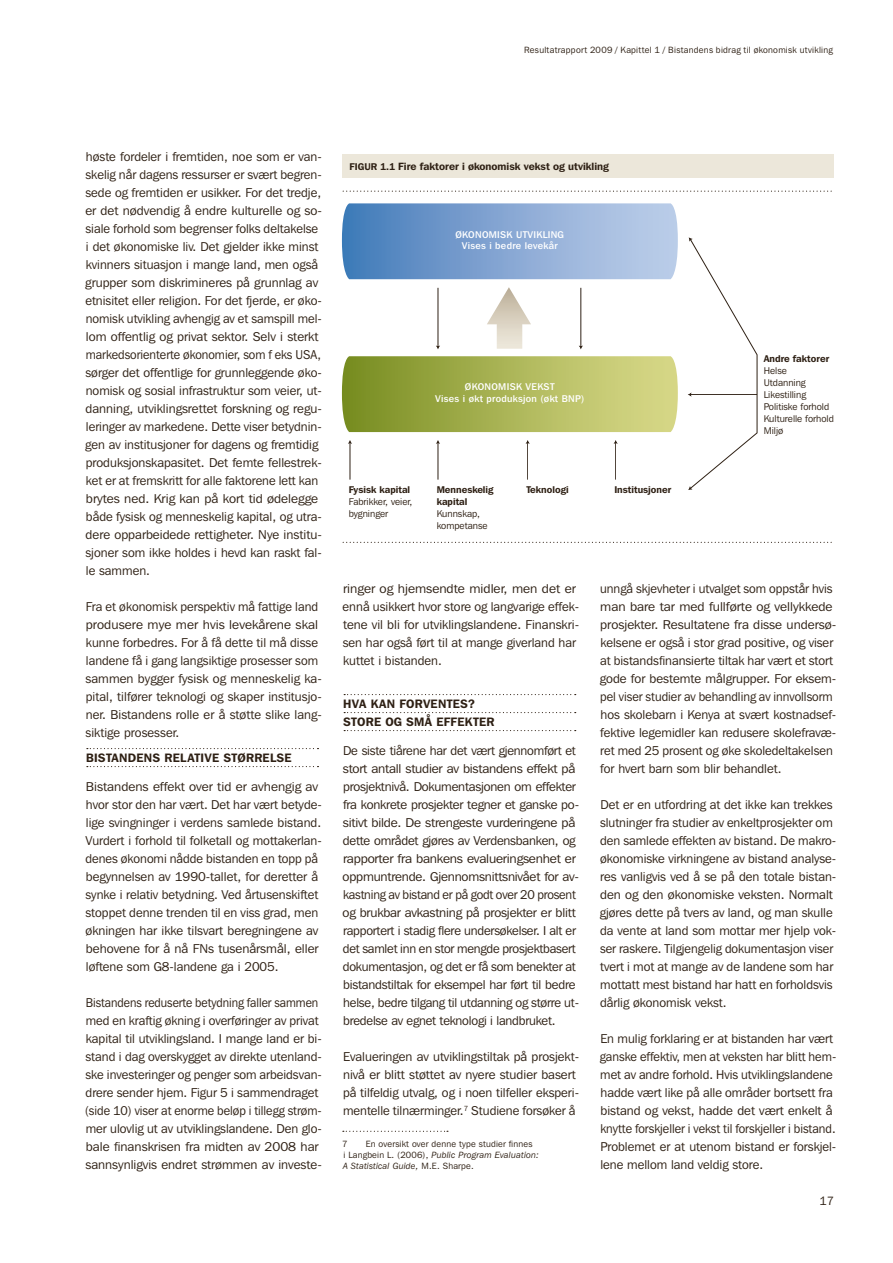
<style>
.page{position:relative;width:893px;height:1263px;background:#fff}
.page>*{position:absolute;margin:0;border:0;box-sizing:border-box;transform-origin:0 0}
.t1{font:12.75px/18px "Franklin Gothic IT Cby BT";color:#2e2014}
.t2{font:12.75px/18px "Franklin Gothic IT Cby BT";color:#2e2014;scale:1.05 1}
.t3{font:12.75px/18px "Franklin Gothic IT Cby BT";color:#2e2014;scale:.93 1}
.t4{font:12.75px/18px "Franklin Gothic IT Cby BT";color:#2e2014;scale:1.06 1}
.t5{font:600 12.15px "Franklin Gothic IT Cby BT";letter-spacing:.02em;color:#2e2014}
.t6{font:12px "Franklin Gothic IT Cby BT";color:#2e2014}
.t7{font:600 10.5px "Franklin Gothic IT Cby BT";color:#2e2014}
.t8{font:9.75px/12px "Franklin Gothic IT Cby BT";color:#2e2014}
.t9{font:500 9.75px/11.7px "Franklin Gothic IT Cby BT";letter-spacing:.03em;color:#fff;text-align:center}
.t10{font:600 9.75px/12px "Franklin Gothic IT Cby BT";color:#2e2014}
.t11{font:9px/11.2px "Franklin Gothic IT Cby BT";letter-spacing:.025em;color:#2e2014}
.s1{font-size:9.75px}
.s2{font-style:italic}
</style>
<div class="page">
<svg style="left:87px;top:748px;width:231px;height:1px"></svg>
<svg style="left:87px;top:766px;width:231px;height:1px"></svg>
<svg style="left:344px;top:694px;width:232px;height:1px"></svg>
<svg style="left:344px;top:712px;width:232px;height:1px"></svg>
<svg style="left:344px;top:730px;width:232px;height:1px"></svg>
<svg style="left:343px;top:1131px;width:105px;height:1px"></svg>
<hr style="left:438px;top:443px;width:1px;height:37px;background:#2e2014">
<svg style="left:436px;top:440px;width:4px;height:4px"></svg>
<hr style="left:615px;top:443px;width:1px;height:37px;background:#2e2014">
<svg style="left:613px;top:440px;width:5px;height:4px"></svg>
<hr style="left:527px;top:443px;width:1px;height:37px;background:#2e2014">
<svg style="left:525px;top:440px;width:5px;height:4px"></svg>
<hr style="left:350px;top:443px;width:1px;height:37px;background:#2e2014">
<svg style="left:348px;top:440px;width:4px;height:4px"></svg>
<svg style="left:343px;top:542px;width:489px;height:1px"></svg>
<svg style="left:343px;top:191px;width:489px;height:1px"></svg>
<div style="left:342px;top:155px;width:491px;height:23px;background:#ece7da"></div>
<svg style="left:342px;top:356px;width:336px;height:76px;background:#abb559"></svg>
<svg style="left:342px;top:203px;width:336px;height:76px;background:#86a7d3"></svg>
<hr style="left:581px;top:288px;width:1px;height:59px;background:#2e2014">
<hr style="left:438px;top:288px;width:1px;height:59px;background:#2e2014">
<svg style="left:487px;top:287px;width:44px;height:62px"></svg>
<svg style="left:688px;top:237px;width:69px;height:253px"></svg>
<p class="t11" style="left:524px;top:44px;width:310px">Resultatrapport 2009 / Kapittel 1 / Bistandens bidrag til økonomisk utvikling</p>
<p class="t1" style="left:85px;top:148px;width:238px">høste fordeler i fremtiden, noe som er van&shy;skelig når dagens ressurser er svært begren&shy;sede og fremtiden er usikker. For det tredje, er det nødvendig å endre kulturelle og so&shy;siale forhold som begrenser folks deltakelse i det økonomiske liv. Det gjelder ikke minst kvinners situasjon i mange land, men også grupper som diskrimineres på grunnlag av etnisitet eller religion. For det fjerde, er øko&shy;nomisk utvikling avhengig av et samspill mel&shy;lom offentlig og privat sektor. Selv i sterkt markedsorienterte økonomier, som f eks USA, sørger det offentlige for grunnleggende øko&shy;nomisk og sosial infrastruktur som veier, ut&shy;danning, utviklingsrettet forskning og regu&shy;leringer av markedene. Dette viser betydnin&shy;gen av institusjoner for dagens og fremtidig produksjonskapasitet. Det femte fellestrek&shy;ket er at fremskritt for alle faktorene lett kan brytes ned. Krig kan på kort tid ødelegge både fysisk og menneskelig kapital, og utra&shy;dere opparbeidede rettigheter. Nye institu&shy;sjoner som ikke holdes i hevd kan raskt fal&shy;le sammen.</p>
<p class="t1" style="left:86px;top:598px;width:238px">Fra et økonomisk perspektiv må fattige land produsere mye mer hvis levekårene skal kunne forbedres. For å få dette til må disse landene få i gang langsiktige prosesser som sammen bygger fysisk og menneskelig ka&shy;pital, tilfører teknologi og skaper institusjo&shy;ner. Bistandens rolle er å støtte slike lang&shy;siktige prosesser.</p>
<p class="t5" style="left:86px;top:750px;width:21px">Bistan</p>
<p class="t5" style="left:128px;top:750px;width:18px">dens</p>
<p class="t5" style="left:164px;top:750px;width:9px">relat</p>
<p class="t5" style="left:201px;top:750px;width:54px">ive størrelse</p>
<p class="t2" style="left:86px;top:778px;width:227px">Bistandens effekt over tid er avhengig av hvor stor den har vært. Det har vært betyde&shy;lige svingninger i verdens samlede bistand.<br>Vurdert i forhold til folketall og mottakerlan&shy;denes økonomi nådde bistanden en topp på begynnelsen av 1990-tallet, for deretter å synke i relativ betydning. Ved årtusenskiftet stoppet denne trenden til en viss grad, men økningen har ikke tilsvart beregningene av behovene for å nå FNs tusenårsmål, eller løftene som G8-landene ga i 2005.</p>
<p class="t3" style="left:85px;top:994px;width:256px">Bistandens reduserte betydning faller sammen med en kraftig økning i overføringer av privat kapital til utviklingsland. I mange land er bi&shy;stand i dag over-skygget av direkte utenland&shy;ske investeringer og penger som arbeidsvan&shy;drere sender hjem. Figur 5 i sammendraget (side 10) viser at enorme beløp i tillegg strøm&shy;mer ulovlig ut av utviklingslandene. Den glo&shy;bale finanskrisen fra midten av 2008 har sannsynligvis endret strømmen av investe-</p>
<p class="t7" style="left:350px;top:160px;width:261px"><span class="s1">FIGUR 1.1</span> Fire faktorer i økonomisk vekst og utvikling</p>
<p class="t9" style="left:455px;top:228px;width:110px">ØKONOMISK UTVIKLING<br>Vises i bedre levekår</p>
<p class="t9" style="left:435px;top:381px;width:151px">ØKONOMISK VEKST<br>Vises i økt produksjon (økt BNP)</p>
<p class="t10" style="left:349px;top:483px;width:63px">Fysisk kapital</p>
<p class="t8" style="left:349px;top:496px;width:65px">Fabrikker, veier, bygninger</p>
<p class="t10" style="left:437px;top:483px;width:58px">Menneskelig kapital</p>
<p class="t8" style="left:437px;top:508px;width:52px">Kunnskap, kompetanse</p>
<p class="t10" style="left:526px;top:483px;width:44px">Teknologi</p>
<p class="t10" style="left:614px;top:483px;width:58px">Institusjoner</p>
<p class="t10" style="left:764px;top:352px;width:67px">Andre faktorer</p>
<p class="t8" style="left:764px;top:364px;width:72px">Helse<br>Utdanning<br>Likestilling<br>Politiske forhold<br>Kulturelle forhold<br>Miljø</p>
<p class="t4" style="left:343px;top:580px;width:225px">ringer og hjemsendte midler, men det er ennå usikkert hvor store og langvarige effek&shy;tene vil bli for utviklingslandene. Finanskri&shy;sen har også ført til at mange giverland har kuttet i bistanden.</p>
<p class="t5" style="left:343px;top:696px;width:96px">Hva kan forventes</p>
<p class="t5" style="left:468px;top:696px;width:8px">?</p>
<p class="t5" style="left:343px;top:714px;width:17px">Store</p>
<p class="t5" style="left:385px;top:714px;width:96px">og små effekter</p>
<p class="t1" style="left:343px;top:742px;width:238px">De siste tiårene har det vært gjennomført et stort antall studier av bistandens effekt på prosjektnivå. Dokumentasjonen om effekter fra konkrete prosjekter tegner et ganske po&shy;sitivt bilde. De strengeste vurderingene på dette området gjøres av Verdensbanken, og rapporter fra bankens evalueringsenhet er oppmuntrende. Gjennomsnittsnivået for av&shy;kastning av bistand er på godt over 20 prosent og brukbar avkastning på prosjekter er blitt rapportert i stadig flere undersøkelser. I alt er det samlet inn en stor mengde prosjektbasert dokumentasjon, og det er få som benekter at bistandstiltak for eksempel har ført til bedre helse, bedre tilgang til utdanning og større ut&shy;bredelse av egnet teknologi i landbruket.</p>
<p class="t1" style="left:343px;top:1048px;width:238px">Evalueringen av utviklingstiltak på prosjekt&shy;nivå er blitt støttet av nyere studier basert på tilfeldig utvalg, og i noen tilfeller eksperi&shy;mentelle tilnærminger. Studiene forsøker å</p>
<p class="t11" style="left:343px;top:1138px;width:197px;text-indent:23px">En oversikt over denne type studier finnes<br>i Langbein L. (2006), <span class="s2">Public Program Evaluation:<br>A Statistical Guide,</span> M.E. Sharpe.</p>
<p class="t1" style="left:600px;top:580px;width:238px">unngå skjevheter i utvalget som oppstår hvis man bare tar med fullførte og vellykkede prosjekter. Resultatene fra disse undersø&shy;kelsene er også i stor grad positive, og viser at bistandsfinansierte tiltak har vært et stort gode for bestemte målgrupper. For eksem&shy;pel viser studier av behandling av innvollsorm hos skolebarn i Kenya at svært kostnadsef&shy;fektive legemidler kan redusere skolefravæ&shy;ret med 25 prosent og øke skoledeltakelsen for hvert barn som blir behandlet.</p>
<p class="t1" style="left:600px;top:796px;width:238px">Det er en utfordring at det ikke kan trekkes slutninger fra studier av enkeltprosjekter om den samlede effekten av bistand. De makro&shy;økonomiske virkningene av bistand analyse&shy;res vanligvis ved å se på den totale bistan&shy;den og den økonomiske veksten. Normalt gjøres dette på tvers av land, og man skulle da vente at land som mottar mer hjelp vok&shy;ser raskere. Tilgjengelig dokumentasjon viser tvert i mot at mange av de landene som har mottatt mest bistand har hatt en forholdsvis dårlig økonomisk vekst.</p>
<p class="t1" style="left:600px;top:1030px;width:238px">En mulig forklaring er at bistanden har vært ganske effektiv, men at veksten har blitt hem&shy;met av andre forhold. Hvis utviklingslandene hadde vært like på alle områder bortsett fra bistand og vekst, hadde det vært enkelt å knytte forskjeller i vekst til forskjeller i bistand.<br>Problemet er at utenom bistand er forskjel&shy;lene mellom land veldig store.</p>
<p class="t6" style="left:819px;top:1194px;width:16px">17</p>
</div>
